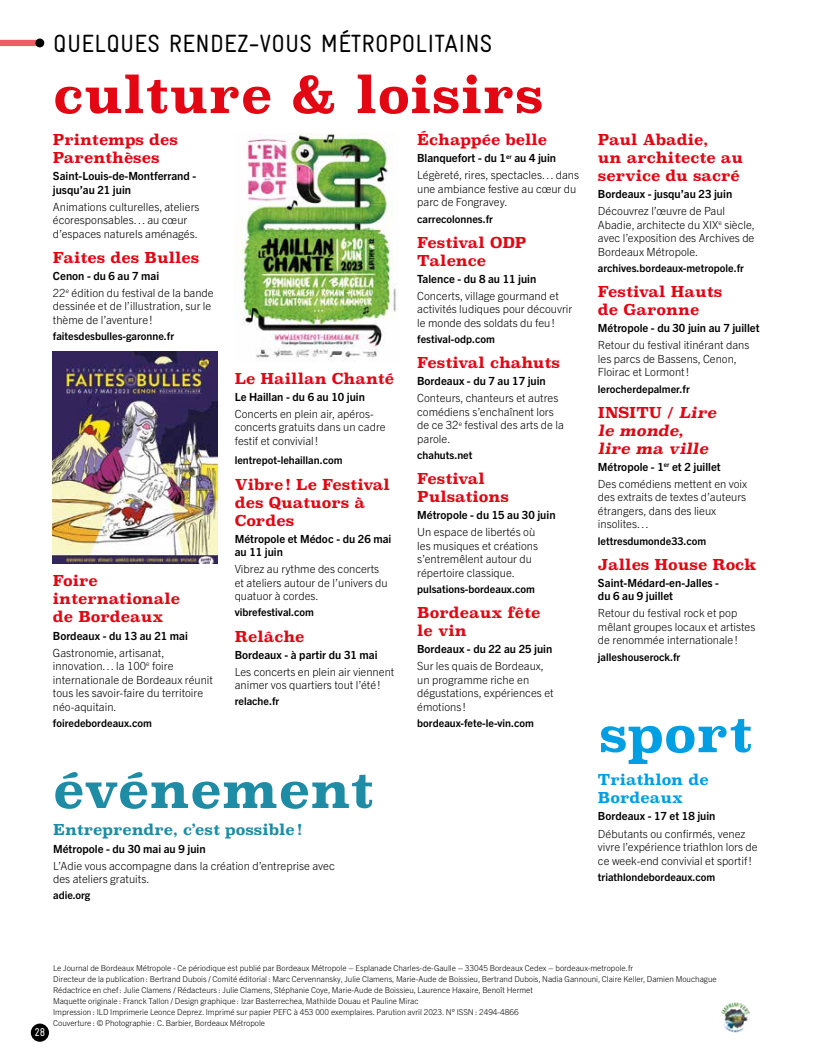
<style>
.page{position:relative;width:815px;height:1063px;background:#fff}
.page>*{position:absolute;margin:0;border:0;box-sizing:border-box;transform-origin:0 0}
.t1{font:700 50.62px "Superclarendon Rg";letter-spacing:.005em;color:#e30613}
.t2{font:700 50.62px "Superclarendon Rg";letter-spacing:.005em;color:#1f8ca5}
.t3{font:700 50.62px "Superclarendon Rg";letter-spacing:.005em;color:#009fe3}
.t4{font:25px "Gravur Condensed Pro";letter-spacing:.01em;color:#000}
.t5{font:700 15px/18px "Superclarendon Rg";color:#e30613}
.t6{font:italic 700 15px/18px "Superclarendon Rg";color:#e30613}
.t7{font:700 15px "Superclarendon Rg";color:#1f8ca5}
.t8{font:700 15px/18px "Superclarendon Rg";color:#009fe3}
.t9{font:11.38px "Gravur Condensed Pro";color:#fff}
.t10{font:300 11.25px/13.5px "Trade Gothic Next LT Pro";color:#000}
.t11{font:700 11.25px/13.5px "Trade Gothic Next LT Pro";color:#000}
.t12{font:700 10.62px "Trade Gothic Next LT Pro";color:#000}
.t13{font:300 8.12px/10.9px "Trade Gothic Next LT Pro";color:#000}
.s1{font-weight:700}
.s2{font-style:normal}
</style>
<div class="page">
<div style="left:31px;top:1024px;width:18px;height:18px;background:#000;border-radius:50%"></div>
<div style="left:0;top:40px;width:40px;height:6px;background:#ec5d66"></div>
<div style="left:35px;top:39px;width:9px;height:8px;background:#000;border-radius:50%"></div>
<img style="left:719px;top:1002px;width:32px;height:31px;border-radius:15px">
<img style="left:235px;top:134px;width:161px;height:225px">
<img style="left:53px;top:351px;width:164px;height:213px">
<h2 class="t4" style="left:53px;top:29px;width:441px">QUELQUES RENDEZ-VOUS MÉTROPOLITAINS</h2>
<h1 class="t1" style="left:53px;top:65px;width:492px">culture &amp; loisirs</h1>
<h3 class="t5" style="left:53px;top:131px;width:127px">Printemps des<br>Parenthèses</h3>
<p class="t11" style="left:53px;top:169px;width:145px">Saint-Louis-de-Montferrand - jusqu’au 21 juin</p>
<p class="t10" style="left:53px;top:199px;width:148px">Animations culturelles, ateliers écoresponsables… au cœur d’espaces naturels aménagés.</p>
<h3 class="t5" style="left:53px;top:248px;width:148px">Faites des Bulles</h3>
<p class="t10" style="left:53px;top:266px;width:162px;line-height:17px"><span class="s1">Cenon - du 6 au 7 mai<br></span>22<sup>e</sup> édition du festival de la bande</p>
<p class="t10" style="left:53px;top:299px;width:160px">dessinée et de l’illustration, sur le thème de l’aventure!</p>
<p class="t12" style="left:53px;top:329px;width:123px">faitesdesbulles-garonne.fr</p>
<h3 class="t5" style="left:417px;top:131px;width:131px">Échappée belle</h3>
<p class="t10" style="left:417px;top:149px;width:163px;line-height:17px"><span class="s1">Blanquefort - du 1</span><sup>er</sup> <span class="s1">au 4 juin<br></span>Légèreté, rires, spectacles… dans</p>
<p class="t10" style="left:417px;top:181px;width:161px">une ambiance festive au cœur du parc de Fongravey.</p>
<p class="t12" style="left:417px;top:211px;width:77px">carrecolonnes.fr</p>
<h3 class="t5" style="left:417px;top:233px;width:111px">Festival ODP<br>Talence</h3>
<p class="t11" style="left:417px;top:271px;width:121px">Talence - du 8 au 11 juin</p>
<p class="t10" style="left:417px;top:288px;width:157px">Concerts, village gourmand et activités ludiques pour découvrir le monde des soldats du feu!</p>
<p class="t12" style="left:417px;top:332px;width:79px">festival-odp.com</p>
<h3 class="t5" style="left:417px;top:354px;width:144px">Festival chahuts</h3>
<p class="t11" style="left:417px;top:374px;width:130px">Bordeaux - du 7 au 17 juin</p>
<p class="t10" style="left:417px;top:391px;width:148px">Conteurs, chanteurs et autres comédiens s’enchaînent lors de ce 32<sup>e</sup> festival des arts de la parole.</p>
<p class="t12" style="left:417px;top:448px;width:57px">chahuts.net</p>
<h3 class="t5" style="left:417px;top:470px;width:93px">Festival<br>Pulsations</h3>
<p class="t11" style="left:417px;top:508px;width:140px">Métropole - du 15 au 30 juin</p>
<p class="t10" style="left:417px;top:525px;width:122px">Un espace de libertés où les musiques et créations s’entremêlent autour du répertoire classique.</p>
<p class="t12" style="left:417px;top:582px;width:119px">pulsations-bordeaux.com</p>
<h3 class="t5" style="left:417px;top:604px;width:125px">Bordeaux fête le vin</h3>
<p class="t11" style="left:417px;top:642px;width:137px">Bordeaux - du 22 au 25 juin</p>
<p class="t10" style="left:417px;top:659px;width:138px">Sur les quais de Bordeaux, un programme riche en dégustations, expériences et émotions !</p>
<p class="t12" style="left:417px;top:716px;width:118px">bordeaux-fete-le-vin.com</p>
<h3 class="t5" style="left:235px;top:369px;width:161px">Le Haillan Chanté</h3>
<p class="t11" style="left:235px;top:389px;width:132px">Le Haillan - du 6 au 10 juin</p>
<p class="t10" style="left:235px;top:406px;width:152px">Concerts en plein air, apéros&shy;concerts gratuits dans un cadre festif et convivial!</p>
<p class="t12" style="left:235px;top:453px;width:109px">lentrepot-lehaillan.com</p>
<h3 class="t5" style="left:235px;top:475px;width:157px">Vibre! Le Festival des Quatuors à<br>Cordes</h3>
<p class="t11" style="left:235px;top:531px;width:158px">Métropole et Médoc - du 26 mai au 11 juin</p>
<p class="t10" style="left:235px;top:562px;width:154px">Vibrez au rythme des concerts et ateliers autour de l’univers du quatuor à cordes.</p>
<p class="t12" style="left:235px;top:605px;width:81px">vibrefestival.com</p>
<h3 class="t5" style="left:235px;top:627px;width:71px">Relâche</h3>
<p class="t11" style="left:235px;top:647px;width:144px">Bordeaux - à partir du 31 mai</p>
<p class="t10" style="left:235px;top:664px;width:161px">Les concerts en plein air viennent animer vos quartiers tout l’été!</p>
<p class="t12" style="left:235px;top:694px;width:46px">relache.fr</p>
<h3 class="t5" style="left:53px;top:572px;width:129px">Foire internationale de Bordeaux</h3>
<p class="t11" style="left:53px;top:628px;width:136px">Bordeaux - du 13 au 21 mai</p>
<p class="t10" style="left:53px;top:645px;width:162px">Gastronomie, artisanat, innovation… la 100<sup>e</sup> foire internationale de Bordeaux réunit tous les savoir-faire du territoire néo-aquitain.</p>
<p class="t12" style="left:53px;top:716px;width:101px">foiredebordeaux.com</p>
<h1 class="t2" style="left:53px;top:760px;width:322px">événement</h1>
<h3 class="t7" style="left:53px;top:821px;width:251px">Entreprendre, c’est possible!</h3>
<p class="t11" style="left:53px;top:841px;width:154px">Métropole - du 30 mai au 9 juin</p>
<p class="t10" style="left:53px;top:858px;width:283px">L’Adie vous accompagne dans la création d’entreprise avec des ateliers gratuits.</p>
<p class="t12" style="left:53px;top:888px;width:39px">adie.org</p>
<h3 class="t5" style="left:598px;top:131px;width:147px">Paul Abadie,<br>un architecte au service du sacré</h3>
<p class="t11" style="left:598px;top:187px;width:136px">Bordeaux - jusqu’au 23 juin</p>
<p class="t10" style="left:598px;top:204px;width:159px">Découvrez l’œuvre de Paul<br>Abadie, architecte du XIX<sup>e</sup> siècle, avec l’exposition des Archives de<br>Bordeaux Métropole.</p>
<p class="t12" style="left:598px;top:261px;width:148px">archives.bordeaux-metropole.fr</p>
<h3 class="t5" style="left:598px;top:283px;width:126px">Festival Hauts de Garonne</h3>
<p class="t11" style="left:598px;top:321px;width:163px">Métropole - du 30 juin au 7 juillet</p>
<p class="t10" style="left:598px;top:338px;width:153px">Retour du festival itinérant dans les parcs de Bassens, Cenon,<br>Floirac et Lormont!</p>
<p class="t12" style="left:598px;top:381px;width:93px">lerocherdepalmer.fr</p>
<h3 class="t6" style="left:598px;top:403px;width:120px"><span class="s2">INSITU /</span> Lire le monde, lire ma ville</h3>
<p class="t10" style="left:598px;top:457px;width:151px;line-height:17px"><span class="s1">Métropole - 1</span><sup>er</sup> <span class="s1">et 2 juillet<br></span>Des comédiens mettent en voix</p>
<p class="t10" style="left:598px;top:490px;width:150px">des extraits de textes d’auteurs étrangers, dans des lieux insolites…</p>
<p class="t12" style="left:598px;top:533px;width:110px">lettresdumonde33.com</p>
<h3 class="t5" style="left:598px;top:555px;width:160px">Jalles House Rock</h3>
<p class="t11" style="left:598px;top:575px;width:123px">Saint-Médard-en-Jalles - du 6 au 9 juillet</p>
<p class="t10" style="left:598px;top:606px;width:159px">Retour du festival rock et pop mêlant groupes locaux et artistes de renommée internationale!</p>
<p class="t12" style="left:598px;top:649px;width:84px">jalleshouserock.fr</p>
<h1 class="t3" style="left:599px;top:704px;width:155px">sport</h1>
<h3 class="t8" style="left:598px;top:771px;width:112px">Triathlon de<br>Bordeaux</h3>
<p class="t11" style="left:598px;top:809px;width:119px">Bordeaux - 17 et 18 juin</p>
<p class="t10" style="left:598px;top:826px;width:161px">Débutants ou confirmés, venez vivre l’expérience triathlon lors de ce week-end convivial et sportif!</p>
<p class="t12" style="left:598px;top:870px;width:119px">triathlondebordeaux.com</p>
<p class="t9" style="left:34px;top:1026px;width:12px">28</p>
<p class="t13" style="left:53px;top:963px;width:665px">Le Journal de Bordeaux Métropole - Ce périodique est publié par Bordeaux Métropole – Esplanade Charles-de-Gaulle – 33045 Bordeaux Cedex – bordeaux-metropole.fr<br>Directeur de la publication : Bertrand Dubois / Comité éditorial : Marc Cervennansky, Julie Clamens, Marie-Aude de Boissieu, Bertrand Dubois, Nadia Gannouni, Claire Keller, Damien Mouchague Rédactrice en chef : Julie Clamens / Rédacteurs : Julie Clamens, Stéphanie Coye, Marie-Aude de Boissieu, Laurence Haxaire, Benoît Hermet<br>Maquette originale : Franck Tallon / Design graphique : Izar Basterrechea, Mathilde Douau et Pauline Mirac<br>Impression : ILD Imprimerie Leonce Deprez. Imprimé sur papier PEFC à 453 000 exemplaires. Parution avril 2023. N° ISSN : 2494-4866<br>Couverture : © Photographie : C. Barbier, Bordeaux Métropole</p>
</div>
